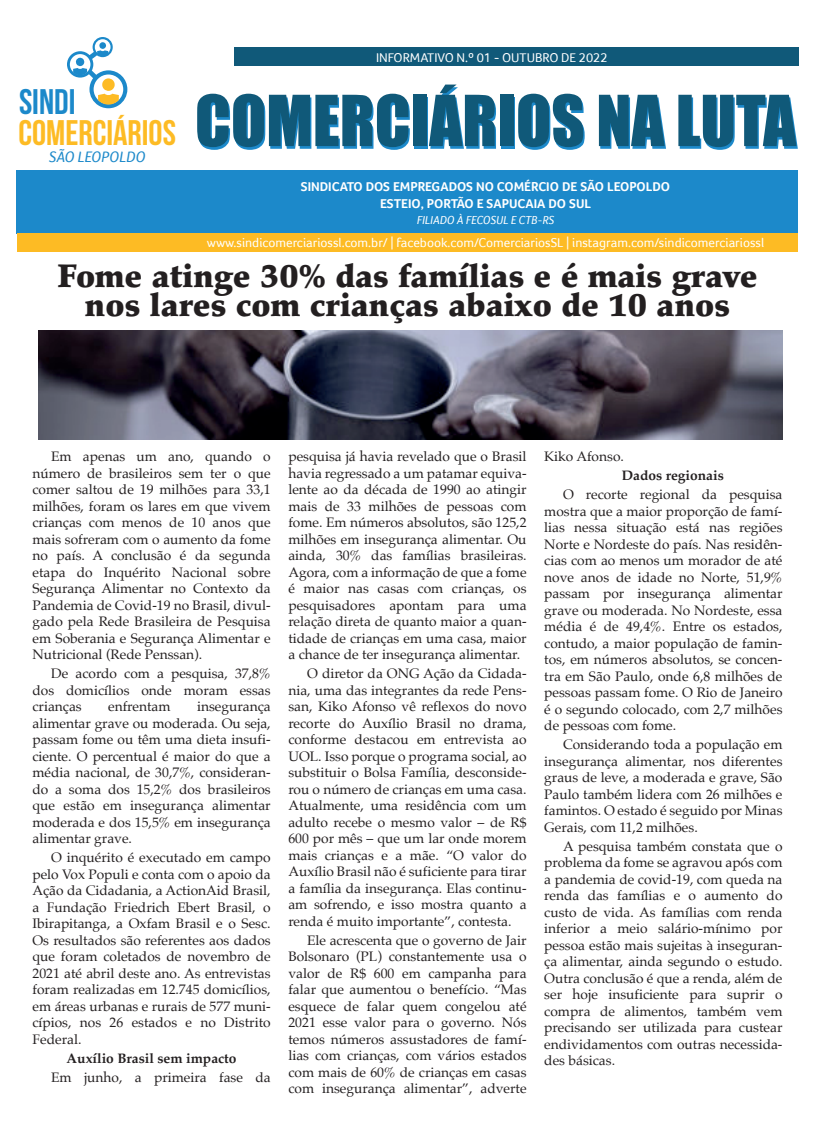
<style>
.page{position:relative;width:815px;height:1124px;background:#fff}
.page>*{position:absolute;margin:0;border:0;box-sizing:border-box;transform-origin:0 0}
.t1{font:64.88px "Impact";color:#105979}
.t2{font:35.5px "Bebas Neue";color:#fdbb24}
.t3{font:35.5px "Bebas Neue";color:#1c89ca}
.t4{font:900 32.5px/29.5px "Palatino";color:#231f20;text-align:center}
.t5{font:italic 15.5px "Foco";color:#1c89ca}
.t6{font:13.75px/16.5px "Palatino";color:#231f20;text-align:justify}
.t7{font:700 13.75px "Palatino";color:#231f20}
.t8{font:13.12px "Foco";color:#fff}
.t9{font:700 13.12px/16.8px "Foco";color:#fff;text-align:center}
.t10{font:italic 11.88px "Foco";color:#fff}
</style>
<div class="page">
<div style="left:17px;top:170px;width:781px;height:63px;background:#1c89ca"></div>
<div style="left:17px;top:233px;width:781px;height:19px;background:#fdbb24"></div>
<div style="left:234px;top:47px;width:564px;height:19px;background:#105979"></div>
<svg style="left:67px;top:37px;width:60px;height:71px"></svg>
<img style="left:39px;top:331px;width:743px;height:108px">
<h2 class="t3" style="left:19px;top:83px;width:58px">SINDI</h2>
<h2 class="t2" style="left:18px;top:113px;width:159px">COMERCIÁRIOS</h2>
<p class="t5" style="left:49px;top:147px;width:98px">SÃO LEOPOLDO</p>
<p class="t8" style="left:376px;top:50px;width:233px">INFORMATIVO N.º 01 - OUTUBRO DE 2022</p>
<h1 class="t1" style="left:195px;top:70px;width:603px">COMERCIÁRIOS NA LUTA</h1>
<p class="t9" style="left:301px;top:178px;width:371px">SINDICATO DOS EMPREGADOS NO COMÉRCIO DE SÃO LEOPOLDO<br>ESTEIO, PORTÃO E SAPUCAIA DO SUL</p>
<p class="t10" style="left:417px;top:213px;width:139px">FILIADO À FECOSUL E CTB-RS</p>
<p class="t8" style="left:207px;top:235px;width:559px">www.sindicomerciariossl.com.br/ | facebook.com/ComerciariosSL | instagram.com/sindicomerciariossl</p>
<h3 class="t4" style="left:57px;top:261px;width:702px">Fome atinge 30% das famílias e é mais grave nos lares com crianças abaixo de 10 anos</h3>
<p class="t6" style="left:32px;top:448px;width:240px;text-indent:19px">Em apenas um ano, quando o número de brasileiros sem ter o que comer saltou de 19 milhões para 33,1 milhões, foram os lares em que vivem crianças com menos de 10 anos que mais sofreram com o aumento da fome no país. A conclusão é da segunda etapa do Inquérito Nacional sobre Segurança Alimentar no Contexto da Pandemia de Covid-19 no Brasil, divul&shy;gado pela Rede Brasileira de Pesquisa em Soberania e Segurança Alimentar e Nutricional (Rede Penssan).</p>
<p class="t6" style="left:32px;top:665px;width:240px;text-indent:19px">De acordo com a pesquisa, 37,8% dos domicílios onde moram essas crianças</p>
<p class="t6" style="left:108px;top:698px;width:64px">enfrentam</p>
<p class="t6" style="left:32px;top:698px;width:240px;text-indent:165px">insegurança alimentar grave ou moderada. Ou seja, passam fome ou têm uma dieta insufi&shy;ciente. O percentual é maior do que a média nacional, de 30,7%, consideran&shy;do a soma dos 15,2% dos brasileiros que estão em insegurança alimentar moderada e dos 15,5% em insegurança alimentar grave.</p>
<p class="t6" style="left:32px;top:849px;width:240px;text-indent:19px">O inquérito é executado em campo pelo Vox Populi e conta com o apoio da Ação da Cidadania, a ActionAid Brasil, a Fundação Friedrich Ebert Brasil, o Ibirapitanga, a Oxfam Brasil e o Sesc.<br>Os resultados são referentes aos dados que foram coletados de novembro de 2021 até abril deste ano. As entrevistas foram realizadas em 12.745 domicílios, em áreas urbanas e rurais de 577 muni&shy;cípios, nos 26 estados e no Distrito Federal.</p>
<p class="t7" style="left:67px;top:1046px;width:171px">Auxílio Brasil sem impacto</p>
<p class="t6" style="left:51px;top:1068px;width:221px">Em junho, a primeira fase da</p>
<p class="t6" style="left:288px;top:448px;width:240px">pesquisa já havia revelado que o Brasil havia regressado a um patamar equiva&shy;lente ao da década de 1990 ao atingir mais de 33 milhões de pessoas com fome. Em números absolutos, são 125,2 milhões em insegurança alimentar. Ou ainda, 30% das famílias brasileiras.<br>Agora, com a informação de que a fome é maior nas casas com crianças, os pesquisadores apontam para uma relação direta de quanto maior a quan&shy;tidade de crianças em uma casa, maior a chance de ter insegurança alimentar.</p>
<p class="t6" style="left:288px;top:665px;width:240px;text-indent:19px">O diretor da ONG Ação da Cidada&shy;nia, uma das integrantes da rede Pens&shy;san, Kiko Afonso vê reflexos do novo recorte do Auxílio Brasil no drama, conforme destacou em entrevista ao UOL. Isso porque o programa social, ao substituir o Bolsa Família, desconside&shy;rou o número de crianças em uma casa.<br>Atualmente, uma residência com um adulto recebe o mesmo valor – de R$ 600 por mês – que um lar onde morem mais crianças e a mãe. “O valor do Auxílio Brasil não é suficiente para tirar a família da insegurança. Elas continu&shy;am sofrendo, e isso mostra quanto a renda é muito importante”, contesta.</p>
<p class="t6" style="left:288px;top:931px;width:240px;text-indent:19px">Ele acrescenta que o governo de Jair Bolsonaro (PL) constantemente usa o valor de R$ 600 em campanha para falar que aumentou o benefício. “Mas esquece de falar quem congelou até 2021 esse valor para o governo. Nós temos números assustadores de famí&shy;lias com crianças, com vários estados com mais de 60% de crianças em casas com insegurança alimentar”, adverte</p>
<p class="t6" style="left:544px;top:448px;width:81px">Kiko Afonso.</p>
<p class="t7" style="left:622px;top:463px;width:103px">Dados regionais</p>
<p class="t6" style="left:544px;top:486px;width:240px;text-indent:19px">O recorte regional da pesquisa mostra que a maior proporção de famí&shy;lias nessa situação está nas regiões Norte e Nordeste do país. Nas residên&shy;cias com ao menos um morador de até nove anos de idade no Norte, 51,9% passam por insegurança alimentar grave ou moderada. No Nordeste, essa média é de 49,4%. Entre os estados, contudo, a maior população de famin&shy;tos, em números absolutos, se concen&shy;tra em São Paulo, onde 6,8 milhões de pessoas passam fome. O Rio de Janeiro é o segundo colocado, com 2,7 milhões de pessoas com fome.</p>
<p class="t6" style="left:544px;top:736px;width:240px;text-indent:19px">Considerando toda a população em insegurança alimentar, nos diferentes graus de leve, a moderada e grave, São Paulo também lidera com 26 milhões e famintos. O estado é seguido por Minas Gerais, com 11,2 milhões.</p>
<p class="t6" style="left:544px;top:837px;width:240px;text-indent:19px">A pesquisa também constata que o problema da fome se agravou após com a pandemia de covid-19, com queda na renda das famílias e o aumento do custo de vida. As famílias com renda inferior a meio salário-mínimo por pessoa estão mais sujeitas à inseguran&shy;ça alimentar, ainda segundo o estudo.<br>Outra conclusão é que a renda, além de ser hoje insuficiente para suprir o compra de alimentos, também vem precisando ser utilizada para custear endividamentos com outras necessida&shy;des básicas.</p>
</div>
